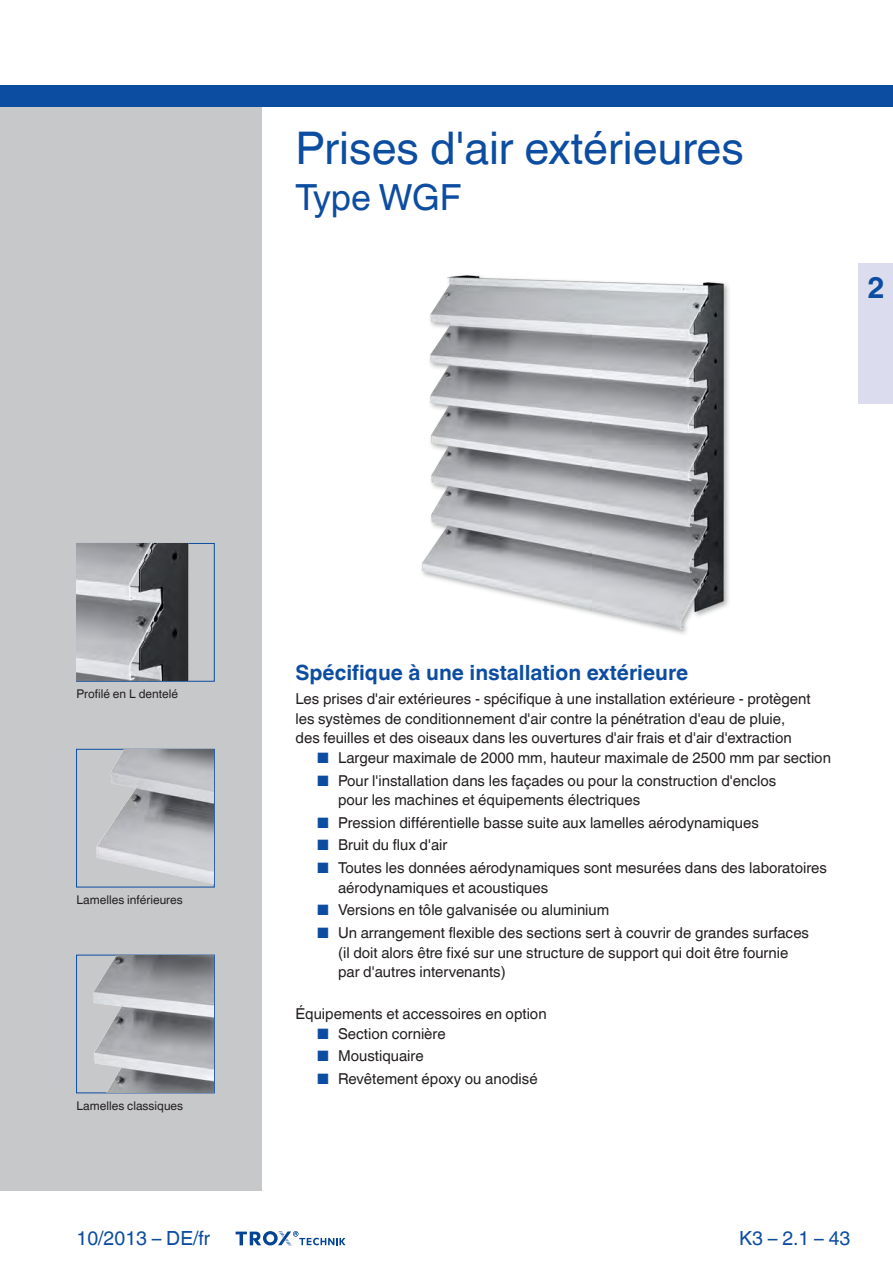
<style>
.page{position:relative;width:893px;height:1263px;background:#fff}
.page>*{position:absolute;margin:0;border:0;box-sizing:border-box;transform-origin:0 0}
.t1{font:45px "TROX Helvetica";color:#0d4da1}
.t2{font:36px "TROX Helvetica";color:#0d4da1}
.t3{font:700 30px "TROX Helvetica";color:#0d4da1}
.t4{font:700 21px "TROX Helvetica";color:#0d4da1}
.t5{font:19.5px "TROX Helvetica";color:#0d4da1}
.t6{font:15px/19.5px "TROX Helvetica";color:#231f20}
.t7{font:12px "TROX Helvetica";color:#231f20}
.s1{color:#0d4da1}
</style>
<div class="page">
<div style="left:0;top:106px;width:261px;height:1084px;background:#c7c8ca"></div>
<div style="left:0;top:85px;width:893px;height:21px;background:#0d4da1"></div>
<div style="left:76px;top:543px;width:139px;height:139px;border:1px solid #0d4da1"></div>
<img style="left:77px;top:544px;width:137px;height:137px">
<div style="left:76px;top:749px;width:139px;height:138px;border:1px solid #0d4da1"></div>
<img style="left:77px;top:750px;width:137px;height:137px">
<div style="left:76px;top:955px;width:139px;height:138px;border:1px solid #0d4da1"></div>
<img style="left:77px;top:955px;width:137px;height:137px">
<img style="left:421px;top:275px;width:308px;height:359px">
<div style="left:859px;top:264px;width:34px;height:140px;background:#dbddef"></div>
<svg style="left:236px;top:1231px;width:110px;height:15px"></svg>
<h1 class="t1" style="left:296px;top:122px;width:450px">Prises d'air extérieures</h1>
<h2 class="t2" style="left:296px;top:176px;width:167px">Type WGF</h2>
<h3 class="t3" style="left:867px;top:270px;width:19px">2</h3>
<p class="t7" style="left:77px;top:687px;width:103px">Profilé en L dentelé</p>
<p class="t7" style="left:77px;top:893px;width:108px">Lamelles inférieures</p>
<p class="t7" style="left:77px;top:1099px;width:108px">Lamelles classiques</p>
<h3 class="t4" style="left:296px;top:660px;width:394px">Spécifique à une installation extérieure</h3>
<p class="t6" style="left:296px;top:689px;width:517px">Les prises d'air extérieures - spécifique à une installation extérieure - protègent les systèmes de conditionnement d'air contre la pénétration d'eau de pluie, des feuilles et des oiseaux dans les ouvertures d'air frais et d'air d'extraction</p>
<p class="t6" style="left:317px;top:748px;width:516px"><span class="s1">■</span> Largeur maximale de 2000 mm, hauteur maximale de 2500 mm par section</p>
<p class="t6" style="left:338px;top:771px;width:440px;text-indent:-21px"><span class="s1">■</span> Pour l'installation dans les façades ou pour la construction d'enclos pour les machines et équipements électriques</p>
<p class="t6" style="left:317px;top:813px;width:444px"><span class="s1">■</span> Pression différentielle basse suite aux lamelles aérodynamiques</p>
<p class="t6" style="left:317px;top:835px;width:132px"><span class="s1">■</span> Bruit du flux d'air</p>
<p class="t6" style="left:338px;top:858px;width:490px;text-indent:-21px"><span class="s1">■</span> Toutes les données aérodynamiques sont mesurées dans des laboratoires aérodynamiques et acoustiques</p>
<p class="t6" style="left:317px;top:900px;width:294px"><span class="s1">■</span> Versions en tôle galvanisée ou aluminium</p>
<p class="t6" style="left:338px;top:923px;width:473px;text-indent:-21px"><span class="s1">■</span> Un arrangement flexible des sections sert à couvrir de grandes surfaces (il doit alors être fixé sur une structure de support qui doit être fournie par d'autres intervenants)</p>
<p class="t6" style="left:296px;top:1004px;width:253px">Équipements et accessoires en option</p>
<p class="t6" style="left:317px;top:1024px;width:130px"><span class="s1">■</span> Section cornière</p>
<p class="t6" style="left:317px;top:1046px;width:108px"><span class="s1">■</span> Moustiquaire</p>
<p class="t6" style="left:317px;top:1069px;width:222px"><span class="s1">■</span> Revêtement époxy ou anodisé</p>
<h3 class="t5" style="left:77px;top:1227px;width:135px">10/2013 – DE/fr</h3>
<h3 class="t5" style="left:739px;top:1227px;width:113px">K3 – 2.1 – 43</h3>
</div>
